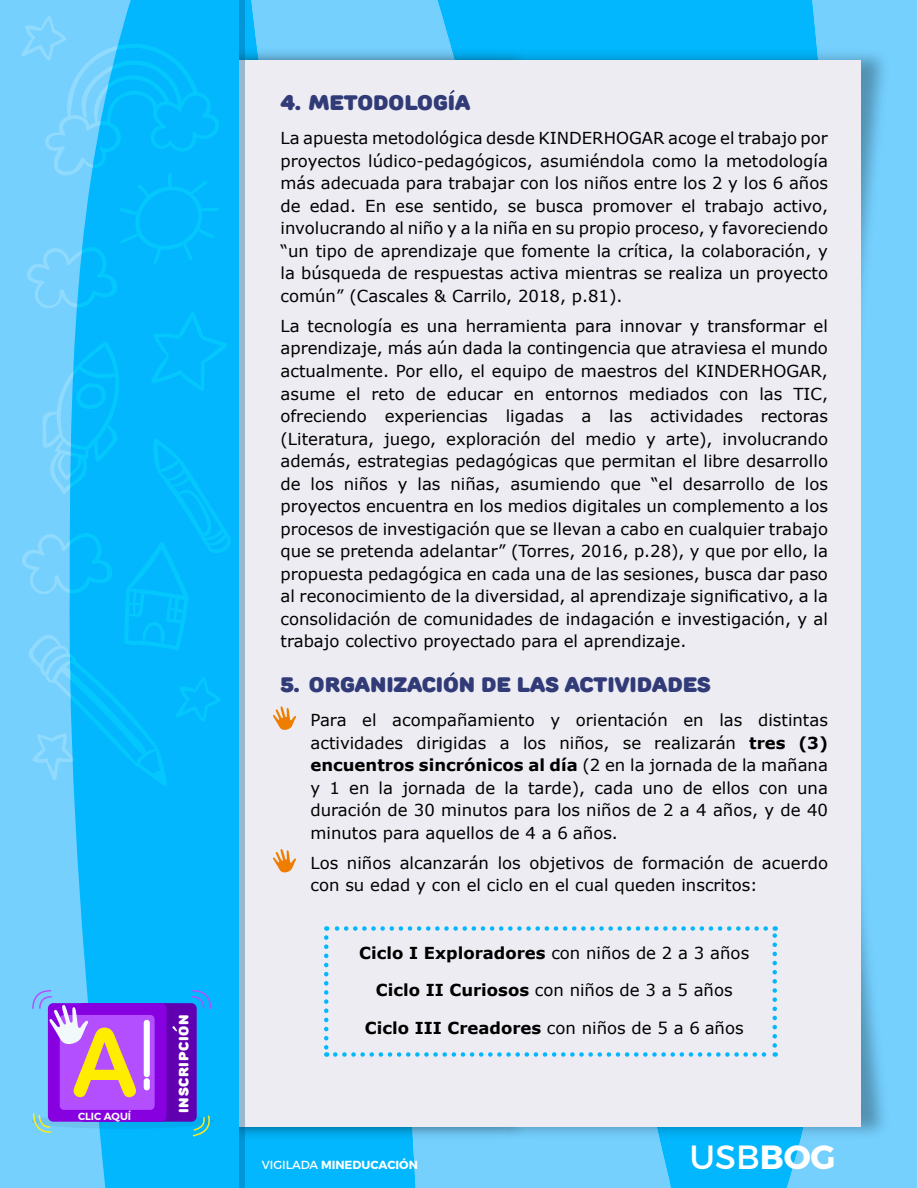
<style>
.page{position:relative;width:918px;height:1188px;background:#fff}
.page>*{position:absolute;margin:0;border:0;box-sizing:border-box;transform-origin:0 0}
.t1{font:33.6px "Montserrat";color:#fff}
.t2{font:900 21px "Rounds";color:#313b77}
.t3{font:16.5px/22.5px "Verdana";color:#000;text-align:justify}
.t4{font:700 16.5px "Verdana";color:#000}
.t5{font:900 13.5px "Rounds";letter-spacing:.05em;color:#fff}
.t6{font:700 11.7px "Montserrat";color:#fff}
.t7{font:600 10.35px "Montserrat";color:#fff}
.s1{font-weight:700}
.s2{font-style:inherit}
.s3{font-weight:400}
</style>
<div class="page">
<img style="left:570px;top:6px;width:348px;height:1176px">
<img style="left:244px;top:6px;width:326px;height:1176px">
<div style="left:114px;top:61px;width:746px;height:1066px;background:#edecf2"></div>
<svg style="left:238px;top:0;width:6px;height:1188px;background:#72b4d7"></svg>
<div style="left:0;top:0;width:238px;height:1188px;background:#02b7fe"></div>
<svg style="left:0;top:0;width:131px;height:1188px;fill:#75d0fe"></svg>
<svg style="left:21px;top:16px;width:210px;height:770px"></svg>
<svg style="left:450px;top:672px;width:4px;height:4px"></svg>
<svg style="left:273px;top:706px;width:23px;height:24px"></svg>
<svg style="left:273px;top:849px;width:23px;height:24px"></svg>
<svg style="left:324px;top:938px;width:4px;height:119px"></svg>
<svg style="left:335px;top:1052px;width:441px;height:5px"></svg>
<svg style="left:772px;top:926px;width:5px;height:120px"></svg>
<svg style="left:326px;top:926px;width:440px;height:5px"></svg>
<div style="left:78px;top:1003px;width:119px;height:119px;background:#6100b0;border-radius:5px"></div>
<div style="left:48px;top:1003px;width:118px;height:119px;background:#8700e0;border-radius:5px"></div>
<div style="left:60px;top:1015px;width:95px;height:95px;background:#b34fff;border-radius:4px"></div>
<div style="left:144px;top:1020px;width:6px;height:57px;background:#fff;border-radius:3px"></div>
<div style="left:144px;top:1078px;width:6px;height:12px;background:#fff;border-radius:3px"></div>
<svg style="left:172px;top:1026px;width:5px;height:5px"></svg>
<svg style="left:31px;top:989px;width:105px;height:108px"></svg>
<svg style="left:191px;top:990px;width:21px;height:20px"></svg>
<svg style="left:31px;top:1112px;width:183px;height:25px"></svg>
<p class="t7" style="left:78px;top:1110px;width:55px">CLIC AQUÍ</p>
<p class="t5" style="left:175px;top:1113px;width:100px;rotate:-90deg">inscripcion</p>
<p class="t2" style="left:280px;top:89px;width:191px">4. METODOLOGiA</p>
<p class="t3" style="left:280px;top:127px;width:549px">La apuesta metodológica desde KINDERHOGAR acoge el trabajo por proyectos lúdico-pedagógicos, asumiéndola como la metodología más adecuada para trabajar con los niños entre los 2 y los 6 años de edad. En ese sentido, se busca promover el trabajo activo, involucrando al niño y a la niña en su propio proceso, y favoreciendo “un tipo de aprendizaje que fomente la crítica, la colaboración, y la búsqueda de respuestas activa mientras se realiza un proyecto común” (Cascales &amp; Carrilo, 2018, p.81).</p>
<p class="t3" style="left:280px;top:315px;width:549px">La tecnología es una herramienta para innovar y transformar el aprendizaje, más aún dada la contingencia que atraviesa el mundo actualmente. Por ello, el equipo de maestros del KINDERHOGAR, asume el reto de educar en entornos mediados con las TIC, ofreciendo experiencias ligadas a las actividades rectoras (Literatura, juego, exploración del medio y arte), involucrando además, estrategias pedagógicas que permitan el libre desarrollo de los niños y las niñas, asumiendo que “el desarrollo de los proyectos encuentra en los medios digitales un complemento a los procesos de investigación que se llevan a cabo en cualquier trabajo que se pretenda adelantar” (Torres, 2016, p.28), y que por ello, la propuesta pedagógica en cada una de las sesiones, busca dar paso al reconocimiento de la diversidad, al aprendizaje significativo, a la consolidación de comunidades de indagación e investigación, y al trabajo colectivo proyectado para el aprendizaje.</p>
<p class="t2" style="left:280px;top:671px;width:432px">5. ORGANIZACIoN DE LAS ACTIVIDADES</p>
<p class="t3" style="left:310px;top:709px;width:519px;text-indent:-30px">• Para el acompañamiento y orientación en las distintas actividades dirigidas a los niños, se realizarán <span class="s1">tres (3) encuentros sincrónicos al día</span> (<span class="s2">2</span> en la jornada de la mañana y 1 en la jornada de la tarde), cada uno de ellos con una duración de 30 minutos para los niños de 2 a 4 años, y de 40 minutos para aquellos de 4 a 6 años.</p>
<p class="t3" style="left:310px;top:852px;width:519px;text-indent:-30px">• Los niños alcanzarán los objetivos de formación de acuerdo con su edad y con el ciclo en el cual queden inscritos:</p>
<p class="t4" style="left:359px;top:942px;width:391px">Ciclo I Exploradores <span class="s3">con niños de 2 a 3 años</span></p>
<p class="t3" style="left:376px;top:979px;width:358px"><span class="s1">Ciclo II Curiosos</span> con niños de <span class="s2">3</span> a 5 años</p>
<p class="t4" style="left:365px;top:1017px;width:380px">Ciclo III Creadores <span class="s3">con niños de 5 a 6 años</span></p>
<p class="t6" style="left:262px;top:1157px;width:158px"><span class="s3">VIGILADA</span> MINEDUCACIÓN</p>
<h1 class="t1" style="left:690px;top:1136px;width:147px">USB<span class="s1">BOG</span></h1>
</div>
